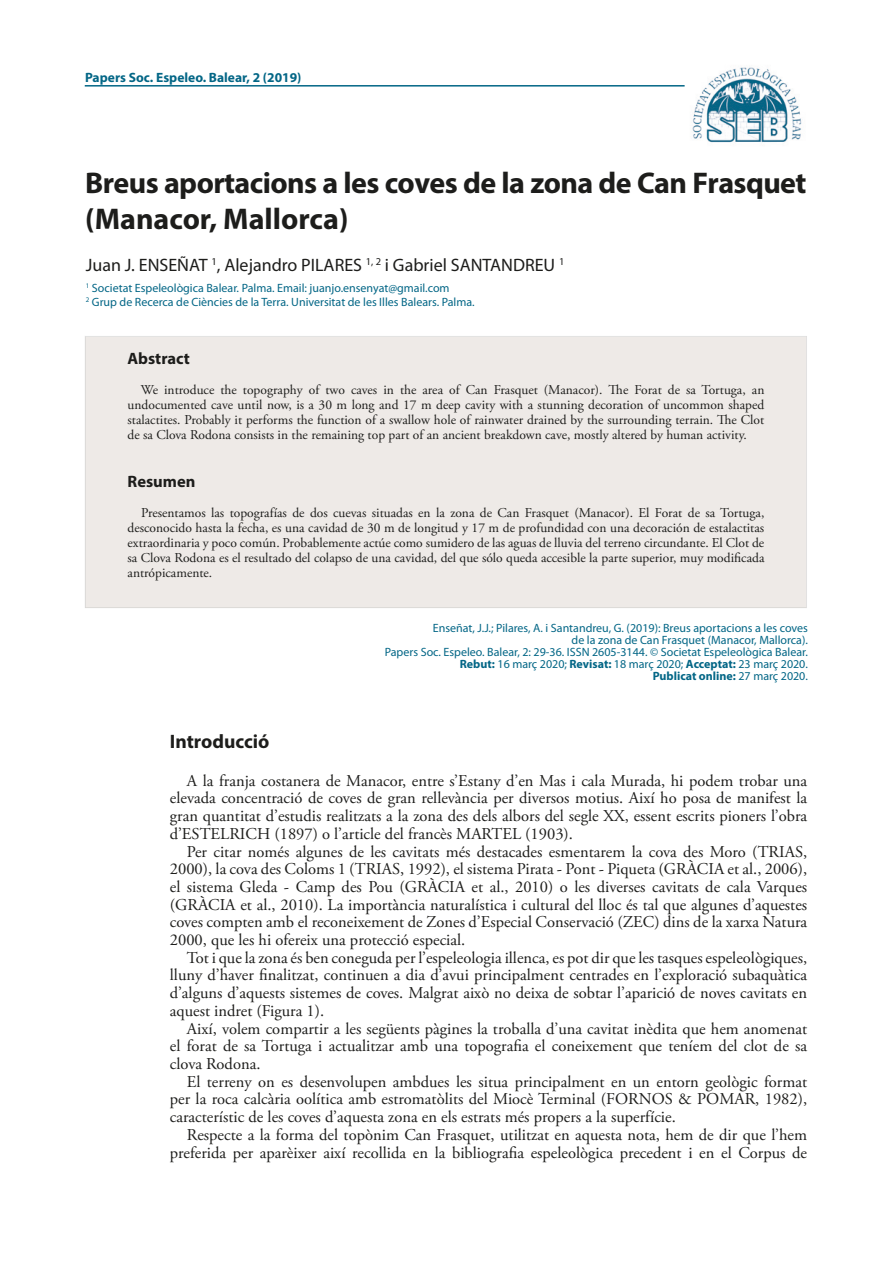
<style>
.page{position:relative;width:893px;height:1263px;background:#fff}
.page>*{position:absolute;margin:0;border:0;box-sizing:border-box;transform-origin:0 0}
.t1{font:700 30px/36px "Myriad Pro";letter-spacing:-.02em;color:#1d1d1b}
.t2{font:700 19.5px "Myriad Pro";color:#1d1d1b}
.t3{font:18px "Myriad Pro";color:#1d1d1b}
.t4{font:16.5px/17.7px "Adobe Garamond Pro";color:#1d1d1b;text-align:justify}
.t5{font:700 16.5px "Myriad Pro";color:#1d1d1b}
.t6{font:13.5px/14.9px "Adobe Garamond Pro";color:#1d1d1b;text-align:justify}
.t7{font:700 13.5px "Myriad Pro";color:#036686}
.t8{font:12px/12px "Myriad Pro";color:#036686;text-align:right}
.s1{font-weight:700}
</style>
<div class="page">
<img style="left:692px;top:67px;width:110px;height:76px">
<hr style="left:85px;top:85px;width:600px;height:2px;background:#036686">
<div style="left:85px;top:336px;width:722px;height:272px;background:#eeeae7"></div>
<p class="t7" style="left:85px;top:68px;width:218px">Papers Soc. Espeleo. Balear, 2 (2019)</p>
<h1 class="t1" style="left:85px;top:163px;width:723px">Breus aportacions a les coves de la zona de Can Frasquet (Manacor, Mallorca)</h1>
<p class="t3" style="left:86px;top:254px;width:480px">Juan J. ENSEÑAT <sup>1</sup>, Alejandro PILARES <sup>1,</sup> <sup>2</sup> i Gabriel SANTANDREU <sup>1</sup></p>
<p class="t8" style="left:86px;top:281px;width:390px;line-height:14.4px;text-align:left"><sup>1</sup> Societat Espeleològica Balear. Palma. Email: juanjo.ensenyat@gmail.com<br><sup>2</sup> Grup de Recerca de Ciències de la Terra. Universitat de les Illes Balears. Palma.</p>
<p class="t5" style="left:128px;top:348px;width:64px">Abstract</p>
<p class="t6" style="left:128px;top:383px;width:638px;text-indent:13px">We introduce the topography of two caves in the area of Can Frasquet (Manacor). The Forat de sa Tortuga, an undocumented cave until now, is a 30 m long and 17 m deep cavity with a stunning decoration of uncommon shaped stalactites. Probably it performs the function of a swallow hole of rainwater drained by the surrounding terrain. The Clot de sa Clova Rodona consists in the remaining top part of an ancient breakdown cave, mostly altered by human activity.</p>
<p class="t5" style="left:128px;top:471px;width:69px">Resumen</p>
<p class="t6" style="left:128px;top:506px;width:638px;text-indent:14px">Presentamos las topografías de dos cuevas situadas en la zona de Can Frasquet (Manacor). El Forat de sa Tortuga, desconocido hasta la fecha, es una cavidad de 30 m de longitud y 17 m de profundidad con una decoración de estalactitas extraordinaria y poco común. Probablemente actúe como sumidero de las aguas de lluvia del terreno circundante. El Clot de sa Clova Rodona es el resultado del colapso de una cavidad, del que sólo queda accesible la parte superior, muy modificada antrópicamente.</p>
<p class="t8" style="left:385px;top:622px;width:425px">Enseñat, J.J.; Pilares, A. i Santandreu, G. (2019): Breus aportacions a les coves<br>de la zona de Can Frasquet (Manacor, Mallorca).<br>Papers Soc. Espeleo. Balear, 2: 29-36. ISSN 2605-3144. © Societat Espeleològica Balear.<br><span class="s1">Rebut:</span> 16 març 2020; <span class="s1">Revisat:</span> 18 març 2020; <span class="s1">Acceptat:</span> 23 març 2020.<br><span class="s1">Publicat online:</span> 27 març 2020.</p>
<p class="t2" style="left:170px;top:729px;width:101px">Introducció</p>
<p class="t4" style="left:170px;top:772px;width:639px;text-indent:17px">A la franja costanera de Manacor, entre s’Estany d’en Mas i cala Murada, hi podem trobar una elevada concentració de coves de gran rellevància per diversos motius. Així ho posa de manifest la gran quantitat d’estudis realitzats a la zona des dels albors del segle XX, essent escrits pioners l’obra d’ESTELRICH (1897) o l’article del francès MARTEL (1903).</p>
<p class="t4" style="left:170px;top:843px;width:639px;text-indent:17px">Per citar només algunes de les cavitats més destacades esmentarem la cova des Moro (TRIAS, 2000), la cova des Coloms 1 (TRIAS, 1992), el sistema Pirata - Pont - Piqueta (GRÀCIA et al., 2006), el sistema Gleda - Camp des Pou (GRÀCIA et al., 2010) o les diverses cavitats de cala Varques (GRÀCIA et al., 2010). La importància naturalística i cultural del lloc és tal que algunes d’aquestes coves compten amb el reconeixement de Zones d’Especial Conservació (ZEC) dins de la xarxa Natura 2000, que les hi ofereix una protecció especial.</p>
<p class="t4" style="left:170px;top:949px;width:639px;text-indent:17px">Tot i que la zona és ben coneguda per l’espeleologia illenca, es pot dir que les tasques espeleològiques, lluny d’haver finalitzat, continuen a dia d’avui principalment centrades en l’exploració subaquàtica d’alguns d’aquests sistemes de coves. Malgrat això no deixa de sobtar l’aparició de noves cavitats en aquest indret (Figura 1).</p>
<p class="t4" style="left:170px;top:1020px;width:639px;text-indent:17px">Així, volem compartir a les següents pàgines la troballa d’una cavitat inèdita que hem anomenat el forat de sa Tortuga i actualitzar amb una topografia el coneixement que teníem del clot de sa clova Rodona.</p>
<p class="t4" style="left:170px;top:1073px;width:639px;text-indent:17px">El terreny on es desenvolupen ambdues les situa principalment en un entorn geològic format per la roca calcària oolítica amb estromatòlits del Miocè Terminal (FORNOS &amp; POMAR, 1982), característic de les coves d’aquesta zona en els estrats més propers a la superfície.</p>
<p class="t4" style="left:170px;top:1126px;width:639px;text-align:right">Respecte a la forma del topònim Can Frasquet, utilitzat en aquesta nota, hem de dir que l’hem preferida per aparèixer així recollida en la bibliografia espe leològica precedent i en el Corpus de</p>
</div>
